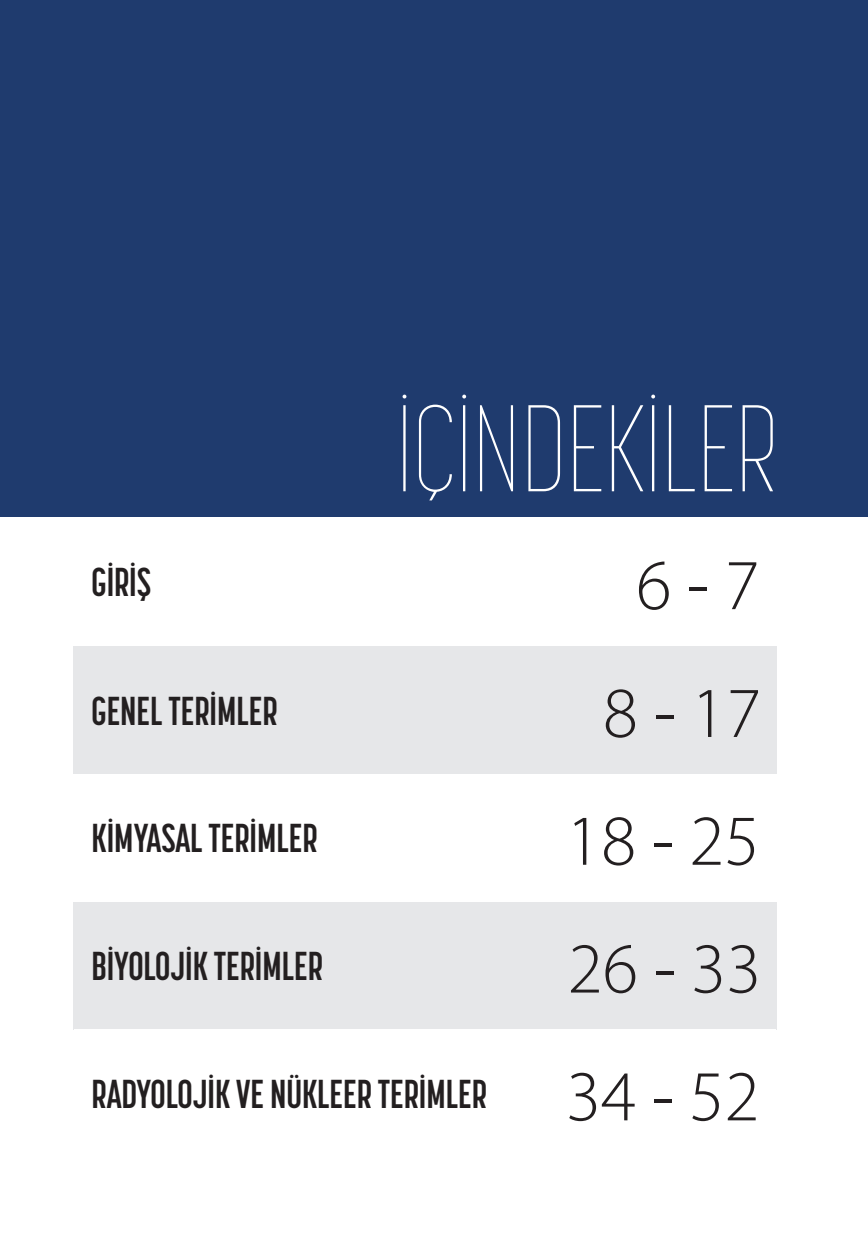
<style>
.page{position:relative;width:868px;height:1248px;background:#fff}
.page>*{position:absolute;margin:0;border:0;box-sizing:border-box;transform-origin:0 0}
.t1{font:100 122px "Korolev Compressed";color:#fff}
.t2{font:300 72px "Myriad Pro";color:#231f20}
.t3{font:700 40px "Korolev Compressed";color:#231f20}
.s1{font-family:"Myriad Pro";font-weight:300;font-size:72px}
</style>
<div class="page">
<div style="left:0;top:0;width:867px;height:516px;background:#1f3b6e"></div>
<div style="left:74px;top:646px;width:703px;height:127px;background:#e6e7e9"></div>
<div style="left:74px;top:901px;width:703px;height:128px;background:#e6e7e9"></div>
<p class="t3" style="left:92px;top:560px;width:61px">GİRİŞ</p>
<h1 class="t1" style="left:396px;top:381px;width:383px">İÇİNDEKİLER</h1>
<h2 class="t2" style="left:636px;top:541px;width:125px">6 - 7</h2>
<p class="t3" style="left:92px;top:688px;width:187px">GENEL TERİMLER</p>
<h2 class="t2" style="left:602px;top:669px;width:160px">8 - 17</h2>
<p class="t3" style="left:92px;top:815px;width:227px">KİMYASAL TERİMLER</p>
<h2 class="t2" style="left:566px;top:797px;width:195px">18 - 25</h2>
<p class="t3" style="left:92px;top:943px;width:233px">BİYOLOJİK TERİMLER</p>
<h2 class="t2" style="left:567px;top:925px;width:195px">26 - 33</h2>
<p class="t3" style="left:92px;top:1072px;width:669px">RADYOLOJİK VE NÜKLEER TERİMLER <span class="s1">34 - 52</span></p>
</div>
